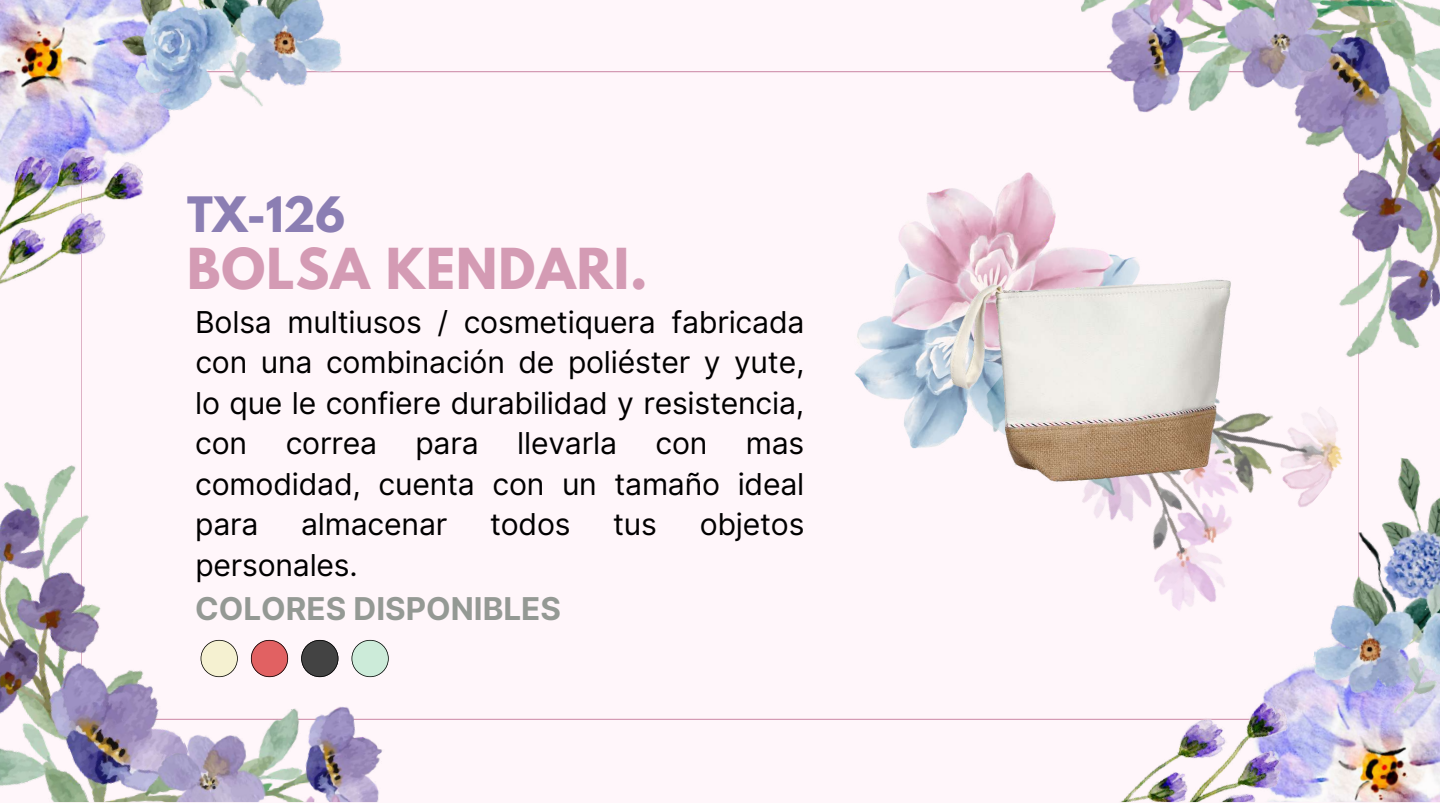
<style>
.page{position:relative;width:1440px;height:810px;background:#fff}
.page>*{position:absolute;margin:0;border:0;box-sizing:border-box;transform-origin:0 0}
.t1{font:700 50px "League Spartan";letter-spacing:.02em;color:#d49bb4}
.t2{font:700 43.2px "League Spartan";color:#8b7eb3}
.t3{font:700 31.4px "Inter";color:#949994}
.t4{font:30.1px/40.5px "Inter";letter-spacing:-.005em;color:#000;text-align:justify}
</style>
<div class="page">
<div style="left:0;top:0;width:1440px;height:802px;background:#fff6fa"></div>
<img style="left:1154px;top:365px;width:205px;height:246px">
<img style="left:854px;top:172px;width:195px;height:255px">
<img style="left:0;top:456px;width:201px;height:346px">
<img style="left:83px;top:697px;width:325px;height:105px">
<img style="left:1297px;top:0;width:143px;height:365px">
<img style="left:1080px;top:0;width:323px;height:119px">
<img style="left:0;top:0;width:162px;height:146px">
<img style="left:0;top:146px;width:144px;height:290px">
<img style="left:114px;top:0;width:235px;height:130px">
<img style="left:1304px;top:666px;width:136px;height:136px">
<img style="left:964px;top:667px;width:340px;height:135px">
<img style="left:1306px;top:449px;width:134px;height:272px">
<svg style="left:201px;top:640px;width:37px;height:37px"></svg>
<img style="left:905px;top:195px;width:371px;height:371px">
<svg style="left:251px;top:640px;width:37px;height:37px"></svg>
<svg style="left:301px;top:640px;width:37px;height:37px"></svg>
<svg style="left:352px;top:640px;width:37px;height:37px"></svg>
<h2 class="t2" style="left:187px;top:181px;width:160px">TX-126</h2>
<h1 class="t1" style="left:187px;top:230px;width:462px">BOLSA KENDARI.</h1>
<p class="t4" style="left:195px;top:302px;width:611px">Bolsa multiusos / cosmetiquera fabricada con una combinación de poliéster y yute, lo que le confiere durabilidad y resistencia, con</p>
<p class="t4" style="left:286px;top:423px;width:93px">correa</p>
<p class="t4" style="left:415px;top:423px;width:65px">para</p>
<p class="t4" style="left:517px;top:423px;width:101px">llevarla</p>
<p class="t4" style="left:655px;top:423px;width:54px">con</p>
<p class="t4" style="left:195px;top:423px;width:611px;text-indent:551px">mas comodidad, cuenta con un tamaño ideal para</p>
<p class="t4" style="left:301px;top:505px;width:148px">almacenar</p>
<p class="t4" style="left:490px;top:505px;width:82px">todos</p>
<p class="t4" style="left:613px;top:505px;width:45px">tus</p>
<p class="t4" style="left:700px;top:505px;width:106px">objetos</p>
<p class="t4" style="left:195px;top:545px;width:164px">personales.</p>
<p class="t3" style="left:195px;top:586px;width:367px">COLORES DISPONIBLES</p>
</div>
